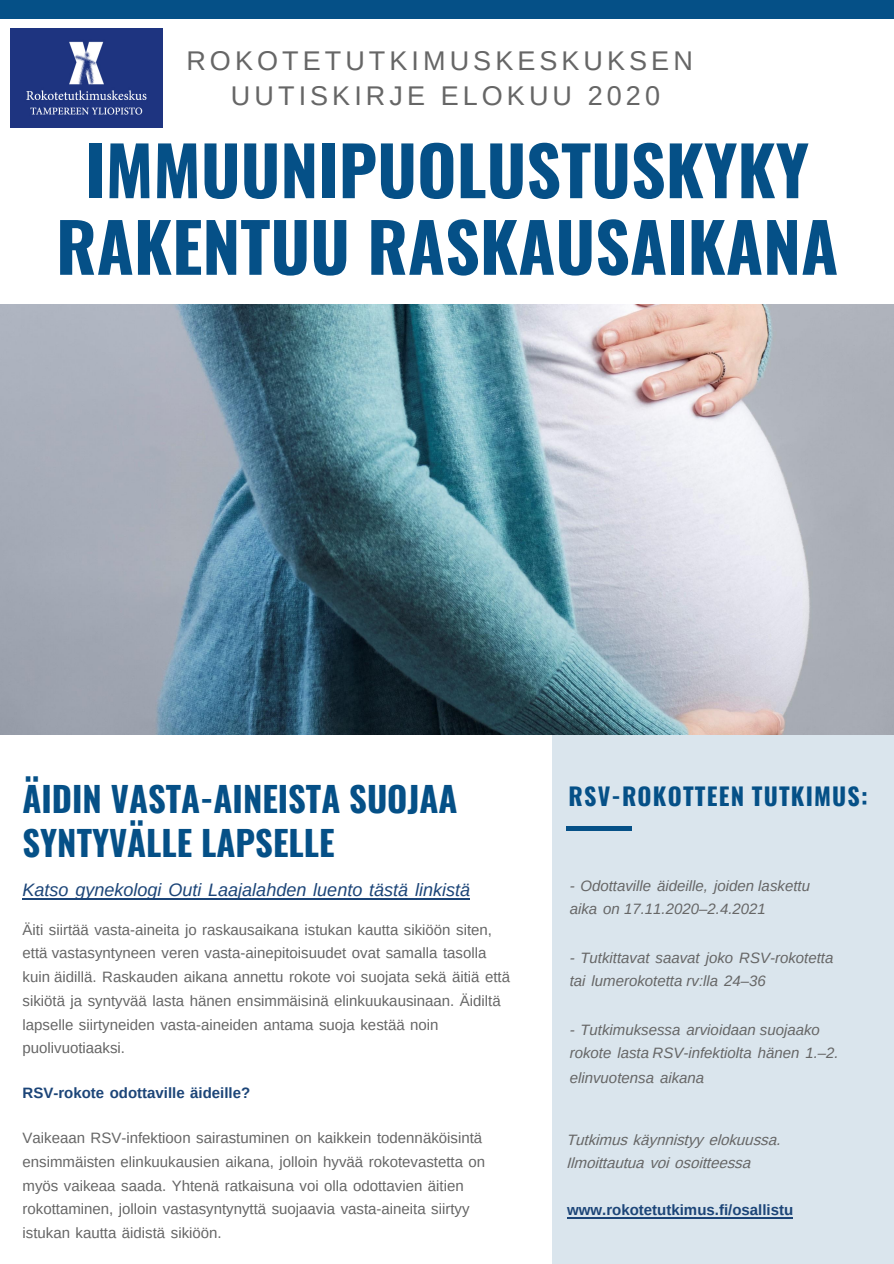
<style>
.page{position:relative;width:894px;height:1264px;background:#fff}
.page>*{position:absolute;margin:0;border:0;box-sizing:border-box;transform-origin:0 0}
.t1{font:700 67.5px/76.5px "Oswald";color:#055087;text-align:center}
.t2{font:700 34.5px/44px "Oswald";color:#055087}
.t3{font:27px/35px "Arimo";letter-spacing:.15em;color:#666;text-align:center}
.t4{font:700 24px "Oswald";letter-spacing:.05em;color:#055087}
.t5{font:italic 18px "Arimo";color:#1c4578}
.t6{font:15px/23.7px "Arimo";color:#666}
.t7{font:italic 15px/23px "Arimo";color:#666}
.t8{font:700 15px "Arimo";color:#1c4578}
.t9{font:italic 15px/22.4px "Arimo";color:#666}
</style>
<div class="page">
<div style="left:0;top:0;width:893px;height:19px;background:#055087"></div>
<div style="left:552px;top:718px;width:341px;height:545px;background:#dae5ed"></div>
<hr style="left:23px;top:898px;width:447px;height:1px;background:#1c4578">
<img style="left:0;top:305px;width:893px;height:429px">
<hr style="left:567px;top:1217px;width:225px;height:1px;background:#1c4578">
<hr style="left:566px;top:826px;width:66px;height:4px;background:#055087">
<img style="left:10px;top:29px;width:153px;height:98px">
<h3 class="t3" style="left:186px;top:43px;width:508px">ROKOTETUTKIMUSKESKUKSEN<br>UUTISKIRJE ELOKUU 2020</h3>
<h1 class="t1" style="left:56px;top:129px;width:783px">IMMUUNIPUOLUSTUSKYKY<br>RAKENTUU RASKAUSAIKANA</h1>
<h2 class="t2" style="left:23px;top:775px;width:436px">ÄIDIN VASTA-AINEISTA SUOJAA<br>SYNTYVÄLLE LAPSELLE</h2>
<p class="t5" style="left:23px;top:879px;width:449px">Katso gynekologi Outi Laajalahden luento tästä linkistä</p>
<p class="t7" style="left:569px;top:874px;width:242px">- Odottaville äideille, joiden laskettu aika on 17.11.2020‒2.4.2021</p>
<p class="t7" style="left:569px;top:946px;width:265px">- Tutkittavat saavat joko RSV-rokotetta tai lumerokotetta rv:lla 24‒36</p>
<p class="t7" style="left:569px;top:1018px;width:270px">- Tutkimuksessa arvioidaan suojaako rokote lasta RSV-infektiolta hänen 1.‒2.</p>
<p class="t7" style="left:569px;top:1065px;width:136px">elinvuotensa aikana</p>
<h3 class="t4" style="left:568px;top:777px;width:301px">RSV-ROKOTTEEN TUTKIMUS:</h3>
<p class="t6" style="left:23px;top:917px;width:489px">Äiti siirtää vasta-aineita jo raskausaikana istukan kautta sikiöön siten, että vastasyntyneen veren vasta-ainepitoisuudet ovat samalla tasolla kuin äidillä. Raskauden aikana annettu rokote voi suojata sekä äitiä että sikiötä ja syntyvää lasta hänen ensimmäisinä elinkuukausinaan. Äidiltä lapselle siirtyneiden vasta-aineiden antama suoja kestää noin puolivuotiaaksi.</p>
<p class="t8" style="left:23px;top:1084px;width:229px">RSV-rokote odottaville äideille?</p>
<p class="t6" style="left:23px;top:1126px;width:464px">Vaikeaan RSV-infektioon sairastuminen on kaikkein todennäköisintä ensimmäisten elinkuukausien aikana, jolloin hyvää rokotevastetta on myös vaikeaa saada. Yhtenä ratkaisuna voi olla odottavien äitien rokottaminen, jolloin vastasyntynyttä suojaavia vasta-aineita siirtyy istukan kautta äidistä sikiöön.</p>
<p class="t9" style="left:566px;top:1128px;width:220px">Tutkimus käynnistyy elokuussa.<br>Ilmoittautua voi osoitteessa</p>
<p class="t8" style="left:567px;top:1201px;width:227px">www.rokotetutkimus.fi/osallistu</p>
</div>
